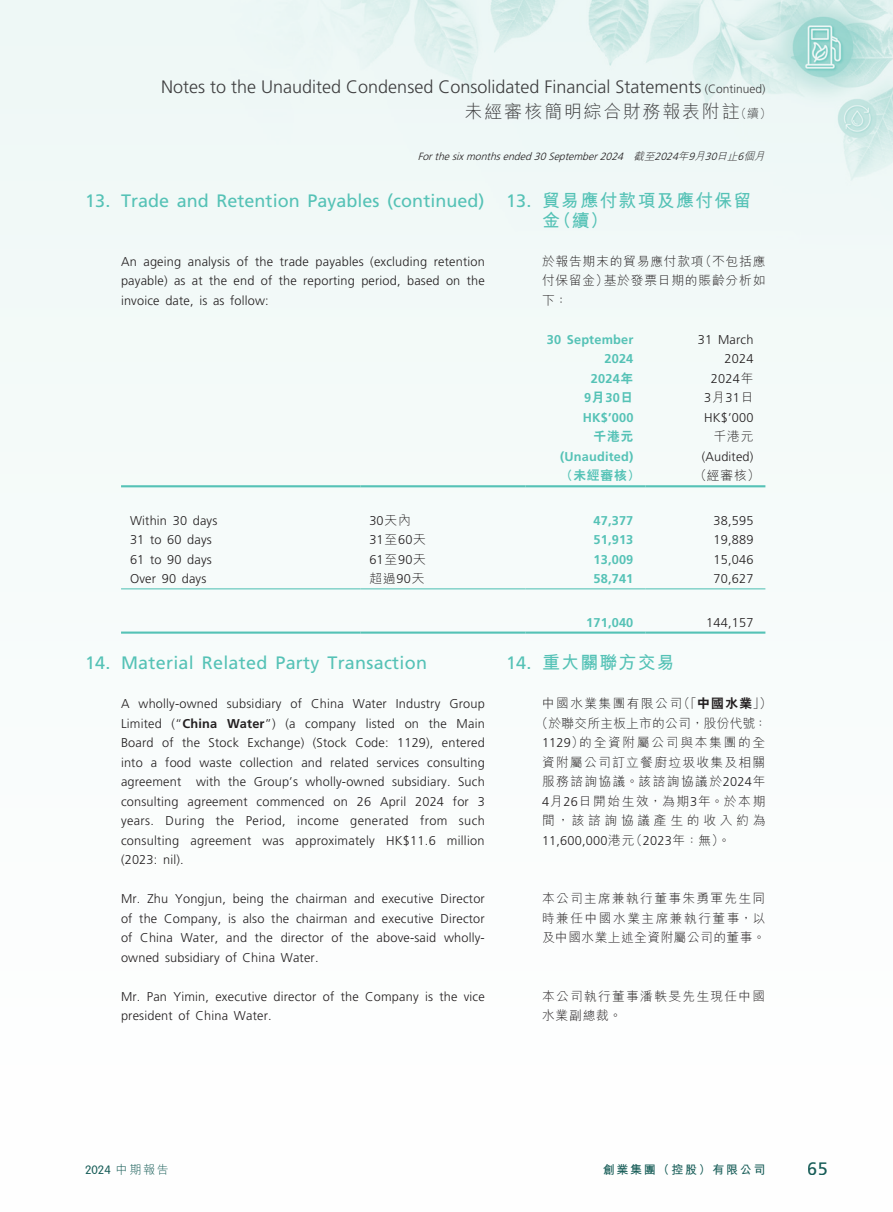
<style>
.page{position:relative;width:893px;height:1212px;background:#fff}
.page>*{position:absolute;margin:0;border:0;box-sizing:border-box;transform-origin:0 0}
._03_H1{font:18px "Frutiger LT Std";letter-spacing:.01em;color:#55c2b6}
.t1{font:300 18px "Frutiger LT Std";color:#3e3e3f}
._03_H1-2{font:700 18px/19.5px "M Hei HK";letter-spacing:.065em;color:#55c2b6}
.t2{font:300 18px "M Hei HK";letter-spacing:.1em;color:#3e3e3f}
.t3{font:18px "Frutiger LT Std";color:#185d58}
._12___P2{font:300 12.75px/19.5px "Frutiger LT Std";letter-spacing:.015em;color:#231f20;text-align:justify}
._12___P2-2{font:300 12.75px/19.5px "M Hei HK";letter-spacing:.1em;color:#231f20;text-align:justify}
._01_Body_Text{font:700 12.75px/19.5px "Frutiger LT Std";letter-spacing:.015em;color:#55c2b6;text-align:right}
._01_Body_Text-2{font:300 12.75px/19.5px "Frutiger LT Std";letter-spacing:.015em;color:#231f20;text-align:right}
._15_Table_Stub{font:300 12.75px "Frutiger LT Std";letter-spacing:.015em;color:#231f20}
._12___P2-3{font:300 12.75px "M Hei HK";letter-spacing:.015em;color:#231f20}
._12___P2-4{font:300 12.75px "M Hei HK";letter-spacing:.135em;color:#231f20}
._12___P2-5{font:300 12.75px "M Hei HK";letter-spacing:.13em;color:#231f20}
._12___P2-6{font:300 12.75px "M Hei HK";letter-spacing:.29em;color:#231f20}
._01_Body_Text-3{font:800 12.75px "C Hei 2 HK";letter-spacing:.065em;color:#55c2b6}
._01_Body_Text-4{font:300 12.75px "M Hei HK";letter-spacing:.065em;color:#231f20}
._15_Table_Stub-2{font:300 12.75px "M Hei HK";color:#231f20}
.t4{font:700 12px "M Hei HK";letter-spacing:.14em;color:#185d58}
.t5{font:300 12px "VAG Rounded Std";color:#185d58}
.t6{font:italic 300 10.5px "Frutiger LT Std";color:#231f20}
.s1{font-size:12px}
.s2{font-family:"M Hei HK"}
.s3{font-family:"Frutiger LT Std";font-weight:400}
.s4{font-family:"C Hei 2 HK";font-weight:800}
.s5{font-family:"Frutiger LT Std"}
.s6{font-weight:700}
</style>
<div class="page">
<div style="left:0;top:0;width:893px;height:634px;background:#f2faf8"></div>
<hr style="left:121px;top:485px;width:239px;height:2px;background:#55c2b6">
<hr style="left:360px;top:485px;width:165px;height:2px;background:#55c2b6">
<hr style="left:525px;top:485px;width:120px;height:2px;background:#55c2b6">
<hr style="left:645px;top:485px;width:120px;height:2px;background:#55c2b6">
<hr style="left:121px;top:588px;width:239px;height:1px;background:#55c2b6">
<hr style="left:360px;top:588px;width:165px;height:1px;background:#55c2b6">
<hr style="left:525px;top:588px;width:120px;height:1px;background:#55c2b6">
<hr style="left:645px;top:588px;width:120px;height:1px;background:#55c2b6">
<hr style="left:121px;top:631px;width:239px;height:3px;background:#55c2b6">
<hr style="left:360px;top:631px;width:165px;height:3px;background:#55c2b6">
<hr style="left:525px;top:631px;width:120px;height:3px;background:#55c2b6">
<hr style="left:645px;top:631px;width:120px;height:3px;background:#55c2b6">
<h1 class="t1" style="left:161px;top:76px;width:606px">Notes to the Unaudited Condensed Consolidated Financial Statements <span class="s1">(Continued)</span></h1>
<h1 class="t2" style="left:465px;top:99px;width:308px">未經審核簡明綜合財務報表附註<span class="s1">（續）</span></h1>
<p class="t6" style="left:418px;top:151px;width:352px">Forthesixmonthsended30September2024 <span class="s2">截至</span>2024<span class="s2">年</span>9<span class="s2">月</span>30<span class="s2">日止</span>6<span class="s2">個月</span></p>
<p class="_03_H1-2" style="left:542px;top:190px;width:211px;text-indent:-36px"><span class="s3">13.</span> 貿易應付款項及應付保留金（續）</p>
<p class="_12___P2-2" style="left:542px;top:251px;width:225px">於報告期末的貿易應付款項（不包括應付保留金）基於發票日期的賬齡分析如下：</p>
<p class="_03_H1" style="left:85px;top:191px;width:401px">13. Trade and Retention Payables (continued)</p>
<p class="_12___P2" style="left:121px;top:252px;width:365px">An ageing analysis of the trade payables (excluding retention payable) as at the end of the reporting period, based on the invoice date, is as follow:</p>
<p class="_01_Body_Text" style="left:547px;top:330px;width:88px">30 September<br>2024</p>
<p class="_01_Body_Text-2" style="left:698px;top:330px;width:57px">31 March<br>2024</p>
<p class="_01_Body_Text" style="left:584px;top:369px;width:51px;text-align:center">2024<span class="s4">年<br></span>9<span class="s4">月</span>30<span class="s4">日</span></p>
<p class="_01_Body_Text-2" style="left:704px;top:369px;width:51px;text-align:center">2024<span class="s2">年<br></span>3<span class="s2">月</span>31<span class="s2">日</span></p>
<p class="_01_Body_Text" style="left:583px;top:408px;width:52px">HK$’000</p>
<p class="_01_Body_Text-2" style="left:704px;top:408px;width:51px">HK$’000</p>
<p class="_01_Body_Text-3" style="left:593px;top:428px;width:41px">千港元</p>
<p class="_01_Body_Text-4" style="left:713px;top:428px;width:41px">千港元</p>
<p class="_01_Body_Text" style="left:560px;top:447px;width:75px">(Unaudited)</p>
<p class="_01_Body_Text-2" style="left:702px;top:447px;width:53px">(Audited)</p>
<p class="_01_Body_Text-3" style="left:560px;top:467px;width:81px">（未經審核）</p>
<p class="_01_Body_Text-4" style="left:694px;top:467px;width:67px">（經審核）</p>
<p class="_15_Table_Stub" style="left:130px;top:513px;width:89px">Within 30 days</p>
<p class="_15_Table_Stub" style="left:369px;top:513px;width:43px">30<span class="s2">天內</span></p>
<p class="_01_Body_Text" style="left:593px;top:511px;width:41px">47,377</p>
<p class="_01_Body_Text-2" style="left:713px;top:511px;width:41px">38,595</p>
<p class="_15_Table_Stub" style="left:130px;top:533px;width:83px">31 to 60 days</p>
<p class="_15_Table_Stub" style="left:369px;top:533px;width:58px">31<span class="s2">至</span>60<span class="s2">天</span></p>
<p class="_01_Body_Text" style="left:593px;top:530px;width:41px">51,913</p>
<p class="_01_Body_Text-2" style="left:713px;top:530px;width:41px">19,889</p>
<p class="_15_Table_Stub" style="left:130px;top:552px;width:83px">61 to 90 days</p>
<p class="_15_Table_Stub" style="left:369px;top:552px;width:58px">61<span class="s2">至</span>90<span class="s2">天</span></p>
<p class="_01_Body_Text" style="left:593px;top:550px;width:41px">13,009</p>
<p class="_01_Body_Text-2" style="left:713px;top:550px;width:41px">15,046</p>
<p class="_15_Table_Stub" style="left:130px;top:572px;width:78px">Over 90 days</p>
<p class="_15_Table_Stub-2" style="left:369px;top:570px;width:57px">超過<span class="s5">90</span>天</p>
<p class="_01_Body_Text" style="left:593px;top:569px;width:41px">58,741</p>
<p class="_01_Body_Text-2" style="left:713px;top:569px;width:41px">70,627</p>
<p class="_01_Body_Text" style="left:586px;top:613px;width:49px">171,040</p>
<p class="_01_Body_Text-2" style="left:706px;top:613px;width:49px">144,157</p>
<p class="_03_H1" style="left:85px;top:653px;width:343px">14. Material Related Party Transaction</p>
<p class="_12___P2" style="left:121px;top:694px;width:365px">A wholly-owned subsidiary of China Water Industry Group Limited (“<span class="s6">China Water</span>”) (a company listed on the Main Board of the Stock Exchange) (Stock Code: 1129), entered into a food waste collection and related services consulting agreement with the Group’s wholly-owned subsidiary. Such consulting agreement commenced on 26 April 2024 for 3 years. During the Period, income generated from such consulting agreement was approximately HK$11.6 million (2023: nil).</p>
<p class="_12___P2" style="left:121px;top:889px;width:365px">Mr. Zhu Yongjun, being the chairman and executive Director of the Company, is also the chairman and executive Director of China Water, and the director of the above-said wholly&shy;owned subsidiary of China Water.</p>
<p class="_12___P2" style="left:121px;top:987px;width:365px">Mr. Pan Yimin, executive director of the Company is the vice president of China Water.</p>
<p class="_03_H1-2" style="left:506px;top:652px;width:170px"><span class="s3">14.</span> 重大關聯方交易</p>
<p class="_12___P2-2" style="left:542px;top:693px;width:231px">中國水業集團有限公司（「<span class="s4">中國水業</span>」）</p>
<p class="_12___P2-3" style="left:536px;top:714px;width:233px">（於聯交所主板上市的公司，股份代號：</p>
<p class="_12___P2-4" style="left:542px;top:734px;width:225px"><span class="s5">1129</span>）的全資附屬公司與本集團的全</p>
<p class="_12___P2-2" style="left:542px;top:752px;width:225px">資附屬公司訂立餐廚垃圾收集及相關</p>
<p class="_12___P2-2" style="left:542px;top:771px;width:225px">服務諮詢協議。該諮詢協議於<span class="s5">2024</span>年</p>
<p class="_12___P2-5" style="left:542px;top:792px;width:225px"><span class="s5">4</span>月<span class="s5">26</span>日開始生效，為期<span class="s5">3</span>年。於本期</p>
<p class="_12___P2-6" style="left:542px;top:812px;width:225px">間，該諮詢協議產生的收入約為</p>
<p class="_12___P2" style="left:542px;top:831px;width:190px">11,600,000<span class="s2">港元（</span>2023<span class="s2">年：無）。</span></p>
<p class="_12___P2-2" style="left:542px;top:888px;width:225px">本公司主席兼執行董事朱勇軍先生同時兼任中國水業主席兼執行董事，以及中國水業上述全資附屬公司的董事。</p>
<p class="_12___P2-2" style="left:542px;top:986px;width:225px">本公司執行董事潘軼旻先生現任中國水業副總裁。</p>
<p class="t5" style="left:85px;top:1162px;width:85px">2024 <span class="s2">中期報告</span></p>
<p class="t4" style="left:603px;top:1160px;width:164px">創業集團（控股）有限公司</p>
<h1 class="t3" style="left:808px;top:1158px;width:22px">65</h1>
</div>
